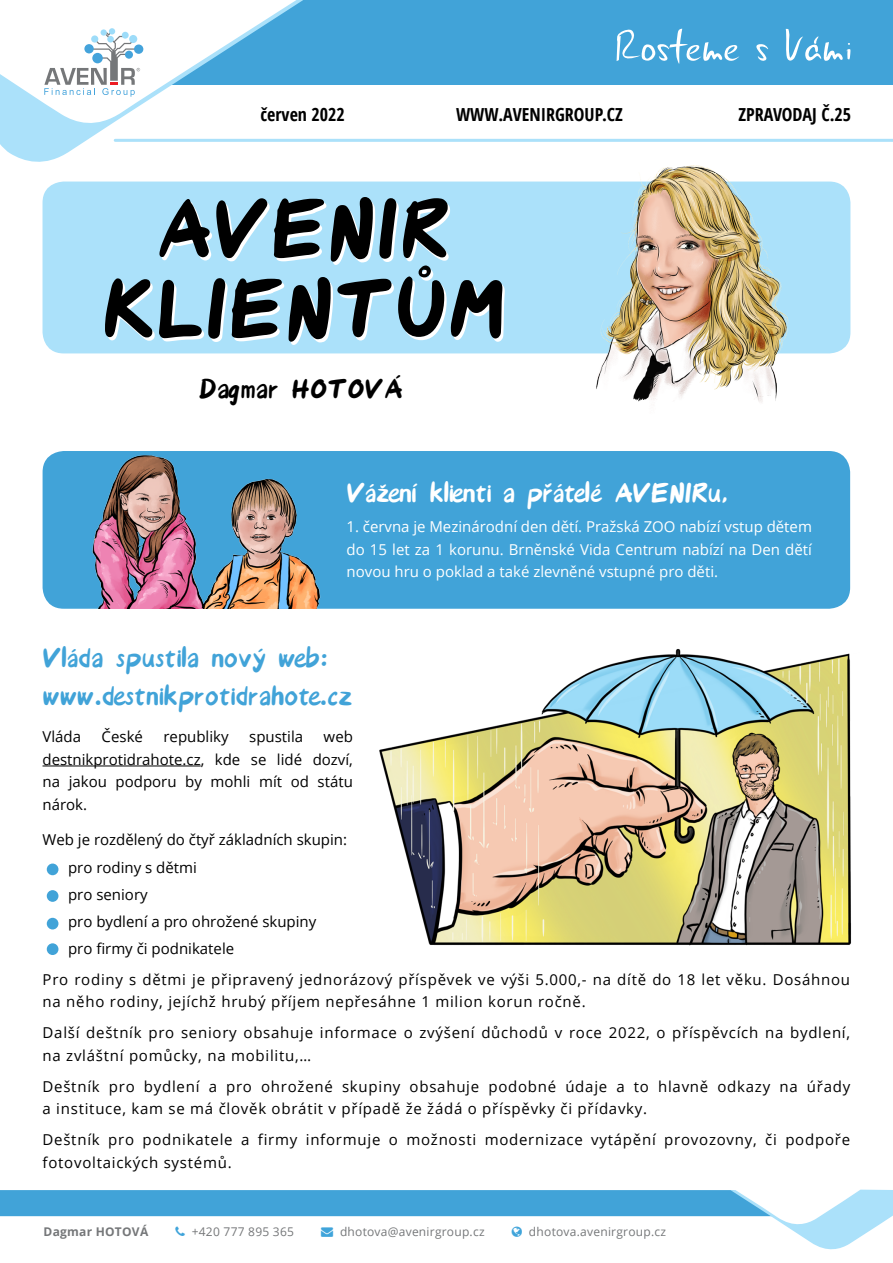
<style>
.page{position:relative;width:893px;height:1263px;background:#fff}
.page>*{position:absolute;margin:0;border:0;box-sizing:border-box;transform-origin:0 0}
.t1{font:108.6px/79.9px "Avenir Font";color:#000;text-align:center}
.t2{font:36px/37.5px "Avenir Font";letter-spacing:-.01em;color:#41a3d8}
.t3{font:36px "Avenir Font";letter-spacing:-.02em;color:#fff}
.t4{font:36px "Avenir Font";color:#000}
.t5{font:700 condensed 18px "Open Sans";color:#000}
.t6{font:15px/22.5px "Open Sans";letter-spacing:.05em;color:#000}
.t7{font:15px/22.5px "Open Sans";color:#fff;text-align:justify}
.t8{font:15px/26.7px "Open Sans";color:#000}
.t9{font:12px "Open Sans";letter-spacing:.02em;color:#757779}
.t10{font:700 12px "Open Sans";letter-spacing:.02em;color:#757779}
.s1{color:#40a4da}
</style>
<div class="page">
<div style="left:22px;top:0;width:871px;height:85px;background:#41a3d8"></div>
<svg style="left:0;top:0;width:328px;height:162px"></svg>
<svg style="left:617px;top:29px;width:123px;height:35px"></svg>
<svg style="left:756px;top:44px;width:13px;height:17px"></svg>
<svg style="left:786px;top:29px;width:64px;height:32px"></svg>
<svg style="left:0;top:0;width:302px;height:129px"></svg>
<hr style="left:115px;top:139px;width:778px;height:3px;background:#abe1fa">
<div style="left:43px;top:182px;width:807px;height:171px;background:#abe1fa;border-radius:21px"></div>
<div style="left:43px;top:451px;width:807px;height:158px;background:#41a3d8;border-radius:21px"></div>
<hr style="left:43px;top:766px;width:158px;height:1px;background:#000">
<img style="left:85px;top:455px;width:243px;height:154px">
<img style="left:379px;top:649px;width:472px;height:297px">
<div style="left:47px;top:863px;width:11px;height:12px;background:#41a3d8;border-radius:50%"></div>
<div style="left:47px;top:890px;width:11px;height:12px;background:#41a3d8;border-radius:50%"></div>
<div style="left:47px;top:918px;width:11px;height:11px;background:#41a3d8;border-radius:50%"></div>
<div style="left:47px;top:943px;width:11px;height:12px;background:#41a3d8;border-radius:50%"></div>
<img style="left:559px;top:165px;width:270px;height:238px">
<svg style="left:0;top:1189px;width:893px;height:61px"></svg>
<p class="t5" style="left:261px;top:101px;width:86px">červen 2022</p>
<p class="t5" style="left:456px;top:101px;width:168px">WWW.AVENIRGROUP.CZ</p>
<p class="t5" style="left:738px;top:101px;width:114px">ZPRAVODAJ Č.25</p>
<h1 class="t1" style="left:102px;top:192px;width:405px">AVENIR<br>KLIENTŮM</h1>
<h2 class="t4" style="left:199px;top:374px;width:206px">Dagmar HOTOVÁ</h2>
<h2 class="t3" style="left:347px;top:478px;width:383px">Vážení klienti a přátelé AVENIRu,</h2>
<p class="t7" style="left:347px;top:515px;width:467px">1. června je Mezinárodní den dětí. Pražská ZOO nabízí vstup dětem do 15 let za 1 korunu. Brněnské Vida Centrum nabízí na Den dětí novou hru o poklad a také zlevněné vstupné pro děti.</p>
<h2 class="t2" style="left:43px;top:640px;width:312px">Vláda spustila nový web: www.destnikprotidrahote.cz</h2>
<p class="t6" style="left:43px;top:725px;width:40px">Vláda</p>
<p class="t6" style="left:102px;top:725px;width:43px">České</p>
<p class="t8" style="left:163px;top:723px;width:67px">republiky</p>
<p class="t8" style="left:249px;top:723px;width:55px">spustila</p>
<p class="t6" style="left:43px;top:725px;width:312px;text-align:justify;text-indent:281px">web destnikprotidrahote.cz, kde se lidé dozví, na jakou podporu by mohli mít od státu nárok.</p>
<p class="t8" style="left:68px;top:825px;width:281px;line-height:28.3px;text-indent:-26px">Web je rozdělený do čtyř základních skupin: pro rodiny s dětmi</p>
<p class="t8" style="left:68px;top:881px;width:250px">pro seniory<br>pro bydlení a pro ohrožené skupiny pro firmy či podnikatele</p>
<p class="t6" style="left:43px;top:967px;width:809px">Pro rodiny s dětmi je připravený jednorázový příspěvek ve výši 5.000,- na dítě do 18 let věku. Dosáhnou na něho rodiny, jejíchž hrubý příjem nepřesáhne 1 milion korun ročně.</p>
<p class="t6" style="left:43px;top:1021px;width:809px">Další deštník pro seniory obsahuje informace o zvýšení důchodů v roce 2022, o příspěvcích na bydlení, na zvláštní pomůcky, na mobilitu,…</p>
<p class="t6" style="left:43px;top:1074px;width:809px">Deštník pro bydlení a pro ohrožené skupiny obsahuje podobné údaje a to hlavně odkazy na úřady a instituce, kam se má člověk obrátit v případě že žádá o příspěvky či přídavky.</p>
<p class="t6" style="left:43px;top:1128px;width:809px">Deštník pro podnikatele a firmy informuje o možnosti modernizace vytápění provozovny, či podpoře fotovoltaických systémů.</p>
<p class="t10" style="left:44px;top:1223px;width:106px">Dagmar HOTOVÁ</p>
<p class="t9" style="left:192px;top:1223px;width:104px">+420 777 895 365</p>
<p class="t9" style="left:321px;top:1223px;width:165px"><span class="s1">→</span> dhotova@avenirgroup.cz</p>
<p class="t9" style="left:529px;top:1223px;width:139px">dhotova.avenirgroup.cz</p>
</div>
